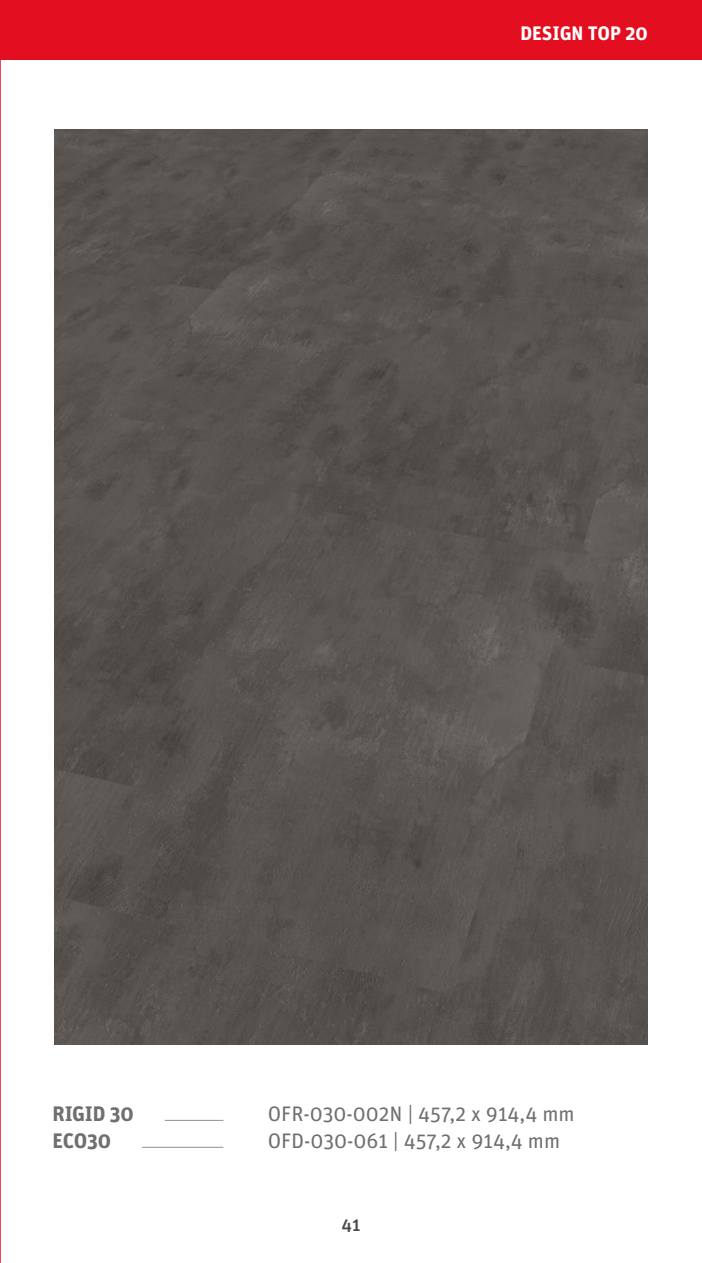
<style>
.page{position:relative;width:702px;height:1263px;background:#fff}
.page>*{position:absolute;margin:0;border:0;box-sizing:border-box;transform-origin:0 0}
.t1{font:21px/27px "Unit Pro";color:#706f6f}
.t2{font:700 21px/27px "Unit Pro";letter-spacing:-.01em;color:#706f6f}
.t3{font:700 19.5px "Unit Pro";color:#fff}
.t4{font:500 18px "Unit Pro";color:#4a4a49}
</style>
<div class="page">
<hr style="left:165px;top:1120px;width:58px;height:1px;background:#9d9d9c">
<hr style="left:142px;top:1147px;width:81px;height:1px;background:#9d9d9c">
<div style="left:0;top:0;width:702px;height:60px;background:#e40e21"></div>
<hr style="left:0;top:58px;width:1px;height:1205px;background:#e40e21">
<img style="left:54px;top:130px;width:594px;height:914px">
<p class="t3" style="left:520px;top:19px;width:129px">DESIGN TOP 20</p>
<p class="t2" style="left:53px;top:1099px;width:83px">RIGID 30<br>ECO30</p>
<p class="t1" style="left:268px;top:1099px;width:308px">OFR-030-002N | 457,2 x 914,4 mm<br>OFD-030-061 | 457,2 x 914,4 mm</p>
<p class="t4" style="left:341px;top:1212px;width:20px">41</p>
</div>
